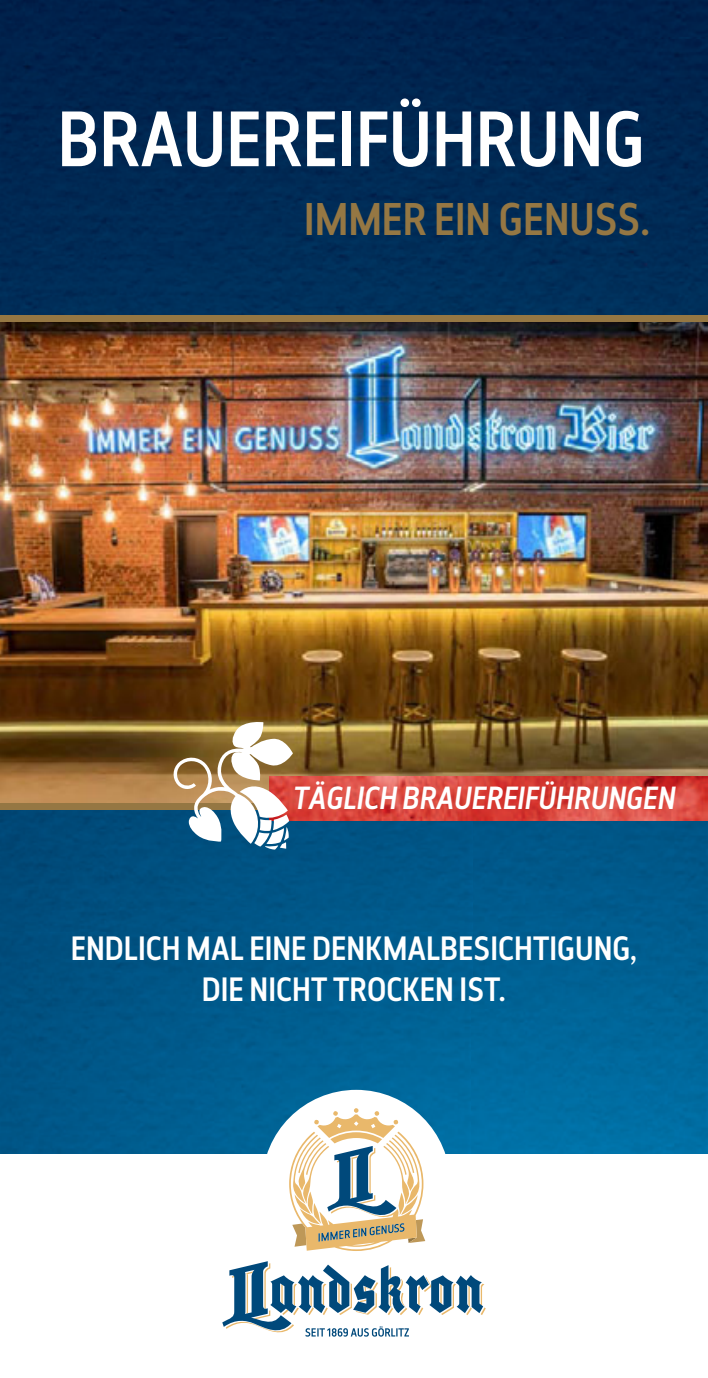
<style>
.page{position:relative;width:708px;height:1378px;background:#fff}
.page>*{position:absolute;margin:0;border:0;box-sizing:border-box;transform-origin:0 0}
.t1{font:500 73.12px "Elysio";color:#fff}
.t2{font:500 42.75px "Elysio";color:#957743}
.t3{font:500 31.5px/40.5px "Elysio";color:#fff;text-align:center}
.t4{font:italic 500 29.93px "Elysio";color:#fff}
</style>
<div class="page">
<img style="left:0;top:0;width:471px;height:1154px">
<img style="left:471px;top:0;width:237px;height:1154px">
<img style="left:0;top:38px;width:708px;height:1px">
<img style="left:0;top:323px;width:708px;height:480px">
<img style="left:293px;top:777px;width:415px;height:43px">
<svg style="left:172px;top:721px;width:121px;height:128px"></svg>
<div style="left:262px;top:1090px;width:188px;height:188px;background:#fff;border-radius:50%"></div>
<svg style="left:222px;top:1261px;width:264px;height:76px"></svg>
<svg style="left:289px;top:1108px;width:136px;height:143px"></svg>
<h1 class="t1" style="left:58px;top:89px;width:589px">BRAUEREIFÜHRUNG</h1>
<h2 class="t2" style="left:304px;top:189px;width:348px">IMMER EIN GENUSS.</h2>
<p class="t4" style="left:293px;top:778px;width:384px">TÄGLICH BRAUEREIFÜHRUNGEN</p>
<p class="t3" style="left:71px;top:928px;width:568px">ENDLICH MAL EINE DENKMALBESICHTIGUNG,<br>DIE NICHT TROCKEN IST.</p>
</div>
